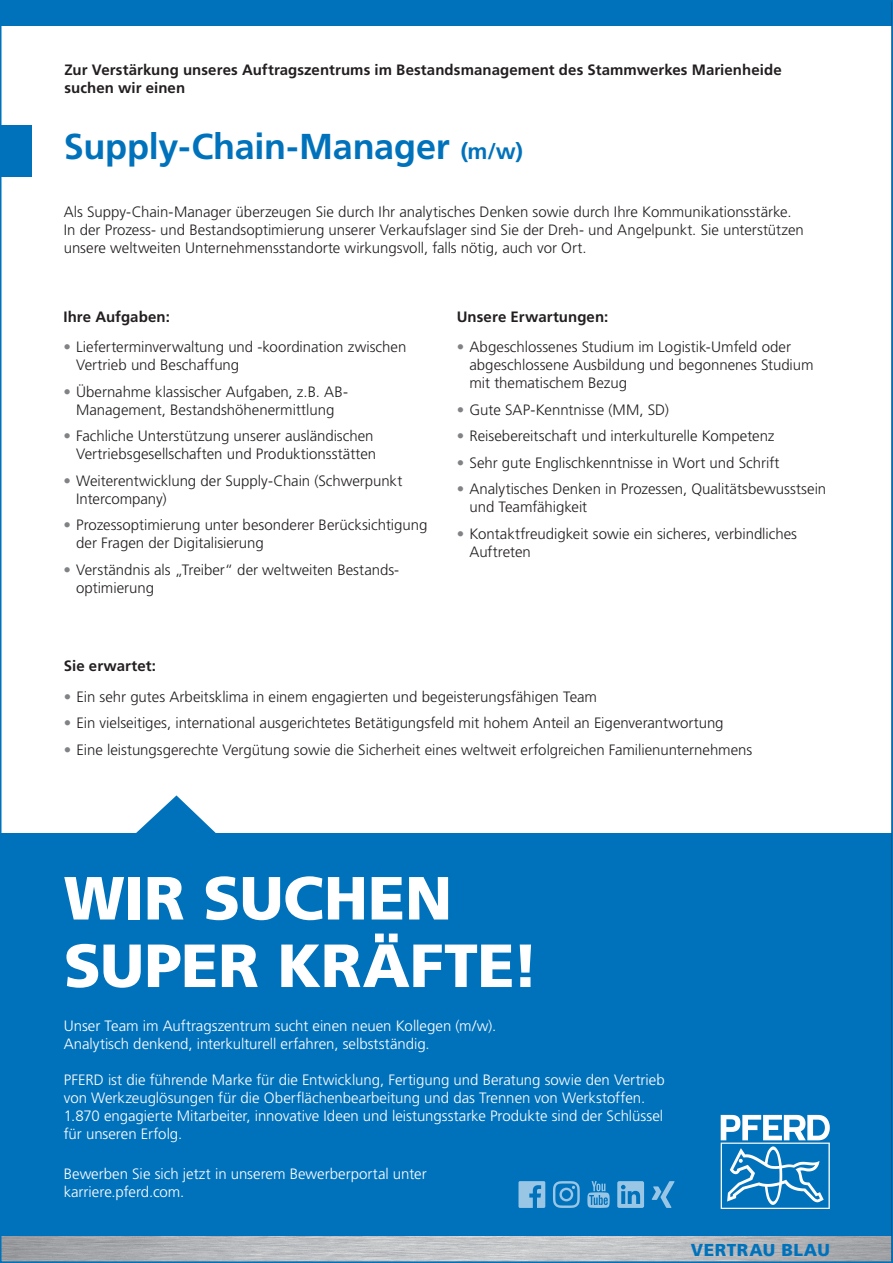
<style>
.page{position:relative;width:893px;height:1263px;background:#fff}
.page>*{position:absolute;margin:0;border:0;box-sizing:border-box;transform-origin:0 0}
.t1{font:900 60.75px/67.5px "Frutiger LT Pro";letter-spacing:-.005em;color:#fff}
.t2{font:700 36px "Frutiger LT Pro";letter-spacing:-.01em;color:#0072bc}
.t3{font:900 17.25px "Frutiger LT Pro";letter-spacing:.03em;color:#0072bc}
.t4{font:300 15px/18px "Frutiger LT Pro";letter-spacing:-.005em;color:#231f20}
.t5{font:300 15px/18px "Frutiger LT Pro";color:#fff}
.t6{font:700 15px/18px "Frutiger LT Pro";letter-spacing:.005em;color:#231f20}
.s1{font-size:22.5px}
.s2{color:#808285}
</style>
<div class="page">
<div style="left:0;top:833px;width:893px;height:421px;background:#0072bc"></div>
<svg style="left:721px;top:1115px;width:108px;height:94px"></svg>
<img style="left:3px;top:1236px;width:887px;height:24px">
<div style="left:0;top:0;width:893px;height:26px;background:#0072bc"></div>
<svg style="left:553px;top:1181px;width:27px;height:27px"></svg>
<svg style="left:587px;top:1181px;width:23px;height:27px"></svg>
<svg style="left:518px;top:1181px;width:27px;height:27px"></svg>
<svg style="left:617px;top:1181px;width:27px;height:27px"></svg>
<svg style="left:652px;top:1181px;width:22px;height:27px"></svg>
<div style="left:0;top:126px;width:32px;height:51px;background:#0072bc"></div>
<svg style="left:136px;top:795px;width:80px;height:38px"></svg>
<p class="t6" style="left:64px;top:61px;width:719px">Zur Verstärkung unseres Auftragszentrums im Bestandsmanagement des Stammwerkes Marienheide suchen wir einen</p>
<h2 class="t2" style="left:64px;top:126px;width:461px">Supply-Chain-Manager <span class="s1">(m/w)</span></h2>
<p class="t4" style="left:64px;top:202px;width:742px">Als Suppy-Chain-Manager überzeugen Sie durch Ihr analytisches Denken sowie durch Ihre Kommunikationsstärke.<br>In der Prozess- und Bestandsoptimierung unserer Verkaufslager sind Sie der Dreh- und Angelpunkt. Sie unterstützen unsere weltweiten Unternehmensstandorte wirkungsvoll, falls nötig, auch vor Ort.</p>
<p class="t6" style="left:63px;top:307px;width:108px">Ihre Aufgaben:</p>
<p class="t4" style="left:76px;top:338px;width:332px;text-indent:-13px"><span class="s2">•</span> Lieferterminverwaltung und -koordination zwischen<br>Vertrieb und Beschaffung</p>
<p class="t4" style="left:63px;top:383px;width:286px;text-align:center"><span class="s2">•</span> Übernahme klassischer Aufgaben, z.B. AB-<br>Management, Bestandshöhenermittlung</p>
<p class="t4" style="left:63px;top:427px;width:314px;text-align:right"><span class="s2">•</span> Fachliche Unterstützung unserer ausländischen<br>Vertriebsgesellschaften und Produktionsstätten</p>
<p class="t4" style="left:76px;top:472px;width:328px;text-indent:-13px"><span class="s2">•</span> Weiterentwicklung der Supply-Chain (Schwerpunkt<br>Intercompany)</p>
<p class="t4" style="left:76px;top:516px;width:353px;text-indent:-13px"><span class="s2">•</span> Prozessoptimierung unter besonderer Berücksichtigung der Fragen der Digitalisierung</p>
<p class="t4" style="left:76px;top:561px;width:325px;text-indent:-13px"><span class="s2">•</span> Verständnis als „Treiber“ der weltweiten Bestands&shy;optimierung</p>
<p class="t6" style="left:457px;top:307px;width:153px">Unsere Erwartungen:</p>
<p class="t4" style="left:469px;top:338px;width:346px;text-indent:-13px"><span class="s2">•</span> Abgeschlossenes Studium im Logistik-Umfeld oder abgeschlossene Ausbildung und begonnenes Studium mit thematischem Bezug</p>
<p class="t4" style="left:457px;top:401px;width:214px"><span class="s2">•</span> Gute SAP-Kenntnisse (MM, SD)</p>
<p class="t4" style="left:457px;top:427px;width:319px"><span class="s2">•</span> Reisebereitschaft und interkulturelle Kompetenz</p>
<p class="t4" style="left:457px;top:454px;width:324px"><span class="s2">•</span> Sehr gute Englischkenntnisse in Wort und Schrift</p>
<p class="t4" style="left:469px;top:480px;width:358px;text-indent:-13px"><span class="s2">•</span> Analytisches Denken in Prozessen, Qualitätsbewusstsein und Teamfähigkeit</p>
<p class="t4" style="left:469px;top:525px;width:329px;text-indent:-13px"><span class="s2">•</span> Kontaktfreudigkeit sowie ein sicheres, verbindliches<br>Auftreten</p>
<p class="t6" style="left:64px;top:657px;width:94px">Sie erwartet:</p>
<p class="t4" style="left:64px;top:688px;width:535px"><span class="s2">•</span> Ein sehr gutes Arbeitsklima in einem engagierten und begeisterungsfähigen Team</p>
<p class="t4" style="left:64px;top:714px;width:661px"><span class="s2">•</span> Ein vielseitiges, international ausgerichtetes Betätigungsfeld mit hohem Anteil an Eigenverantwortung</p>
<p class="t4" style="left:64px;top:741px;width:690px"><span class="s2">•</span> Eine leistungsgerechte Vergütung sowie die Sicherheit eines weltweit erfolgreichen Familienunternehmens</p>
<h1 class="t1" style="left:64px;top:864px;width:477px">WIR SUCHEN<br>SUPER KRÄFTE!</h1>
<p class="t5" style="left:64px;top:1017px;width:434px">Unser Team im Auftragszentrum sucht einen neuen Kollegen (m/w).<br>Analytisch denkend, interkulturell erfahren, selbstständig.</p>
<p class="t5" style="left:64px;top:1071px;width:603px">PFERD ist die führende Marke für die Entwicklung, Fertigung und Beratung sowie den Vertrieb von Werkzeuglösungen für die Oberflächenbearbeitung und das Trennen von Werkstoffen.<br>1.870 engagierte Mitarbeiter, innovative Ideen und leistungsstarke Produkte sind der Schlüssel für unseren Erfolg.</p>
<p class="t5" style="left:64px;top:1165px;width:364px">Bewerben Sie sich jetzt in unserem Bewerberportal unter karriere.pferd.com.</p>
<p class="t3" style="left:691px;top:1239px;width:141px">VERTRAU BLAU</p>
</div>
